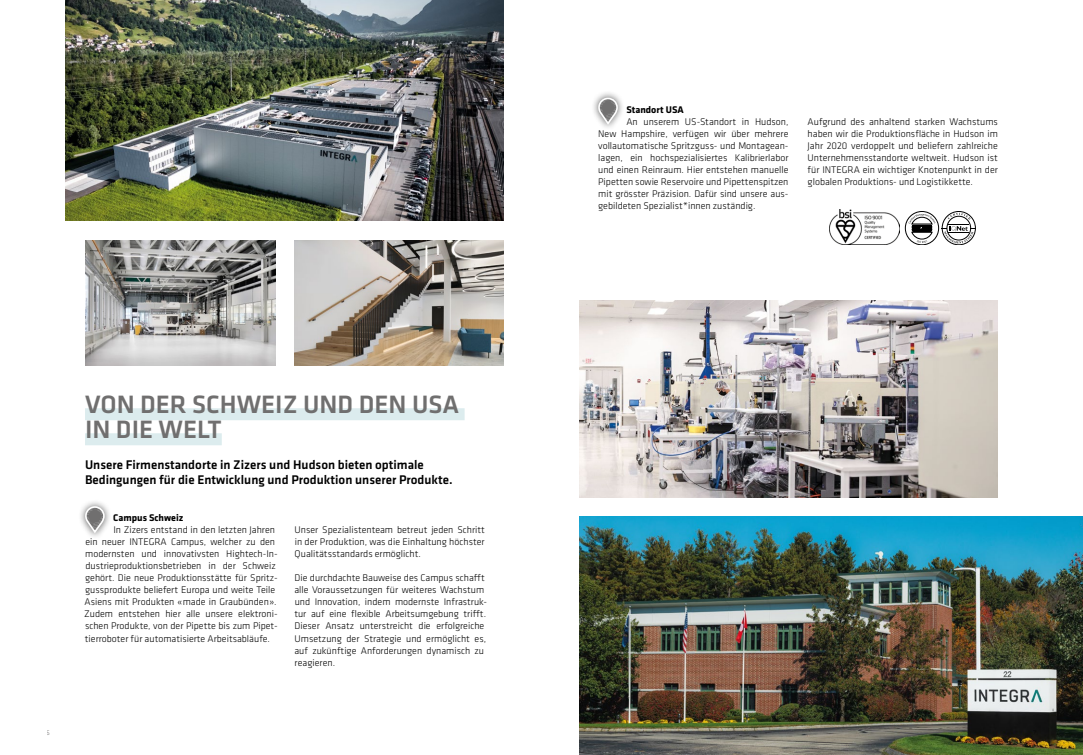
<style>
.page{position:relative;width:1083px;height:755px;background:#fff}
.page>*{position:absolute;margin:0;border:0;box-sizing:border-box;transform-origin:0 0}
.t1{font:500 26px/25px "Klavika";color:#706f6f}
.t2{font:500 13px/14.5px "Klavika";color:#000}
.t3{font:300 10px/12px "Klavika";color:#000;text-align:justify}
.t4{font:700 10px "Klavika";color:#000}
.t5{font:300 7px "Klavika";color:#706f6f}
</style>
<div class="page">
<img style="left:579px;top:516px;width:504px;height:238px">
<img style="left:66px;top:0;width:438px;height:221px">
<img style="left:579px;top:300px;width:419px;height:197px">
<img style="left:85px;top:240px;width:190px;height:125px">
<img style="left:294px;top:240px;width:210px;height:125px">
<svg style="left:905px;top:211px;width:71px;height:34px"></svg>
<img style="left:830px;top:209px;width:70px;height:36px">
<div style="left:85px;top:408px;width:380px;height:12px;background:#dcecee"></div>
<div style="left:85px;top:433px;width:137px;height:12px;background:#dcecee"></div>
<div style="left:78px;top:498px;width:34px;height:41px;background:#000;opacity:.75"></div>
<svg style="left:85px;top:506px;width:20px;height:27px"></svg>
<div style="left:89px;top:509px;width:12px;height:13px;background:#706f6f;border-radius:50%"></div>
<div style="left:591px;top:90px;width:34px;height:41px;background:#000;opacity:.75"></div>
<svg style="left:598px;top:98px;width:20px;height:27px"></svg>
<div style="left:602px;top:101px;width:12px;height:13px;background:#706f6f;border-radius:50%"></div>
<p class="t5" style="left:47px;top:728px;width:5px">6</p>
<h1 class="t1" style="left:85px;top:392px;width:376px">VON DER SCHWEIZ UND DEN USA<br>IN DIE WELT</h1>
<h2 class="t2" style="left:85px;top:457px;width:369px">Unsere Firmenstandorte in Zizers und Hudson bieten optimale<br>Bedingungen für die Entwicklung und Produktion unserer Produkte.</h2>
<p class="t4" style="left:113px;top:512px;width:72px">Campus Schweiz</p>
<p class="t3" style="left:84px;top:524px;width:195px;text-align:left;text-indent:29px">In Zizers entstand in den letzten Jahren ein neuer INTEGRA Campus, welcher zu den modernsten und innovativsten Hightech-In&shy;dustrieproduktionsbetrieben in der Schweiz gehört. Die neue Produktionsstätte für Spritz&shy;gussprodukte beliefert Europa und weite Teile Asiens mit Produkten «made in Graubünden».<br>Zudem entstehen hier alle unsere elektroni&shy;schen Produkte, von der Pipette bis zum Pipet&shy;tierroboter für automatisierte Arbeitsabläufe.</p>
<p class="t3" style="left:295px;top:524px;width:192px">Unser Spezialistenteam betreut jeden Schritt in der Produktion, was die Einhaltung höchster Qualitätsstandards ermöglicht.</p>
<p class="t3" style="left:294px;top:572px;width:194px;text-align:left">Die durchdachte Bauweise des Campus schafft alle Voraussetzungen für weiteres Wachstum und Innovation, indem modernste Infrastruk&shy;tur auf eine flexible Arbeitsumgebung trifft.<br>Dieser Ansatz unterstreicht die erfolgreiche Umsetzung der Strategie und ermöglicht es, auf zukünftige Anforderungen dynamisch zu reagieren.</p>
<p class="t4" style="left:626px;top:104px;width:59px">Standort USA</p>
<p class="t3" style="left:598px;top:116px;width:192px;text-indent:28px">An unserem US-Standort in Hudson, New Hampshire, verfügen wir über mehrere vollautomatische Spritzguss- und Montagean&shy;lagen, ein hochspezialisiertes Kalibrierlabor und einen Reinraum. Hier entstehen manuelle Pipetten sowie Reservoire und Pipettenspitzen mit grösster Präzision. Dafür sind unsere aus&shy;gebildeten Spezialist*innen zuständig.</p>
<p class="t3" style="left:808px;top:116px;width:192px">Aufgrund des anhaltend starken Wachstums haben wir die Produktionsfläche in Hudson im Jahr 2020 verdoppelt und beliefern zahlreiche Unternehmensstandorte weltweit. Hudson ist für INTEGRA ein wichtiger Knotenpunkt in der globalen Produktions- und Logistikkette.</p>
</div>
